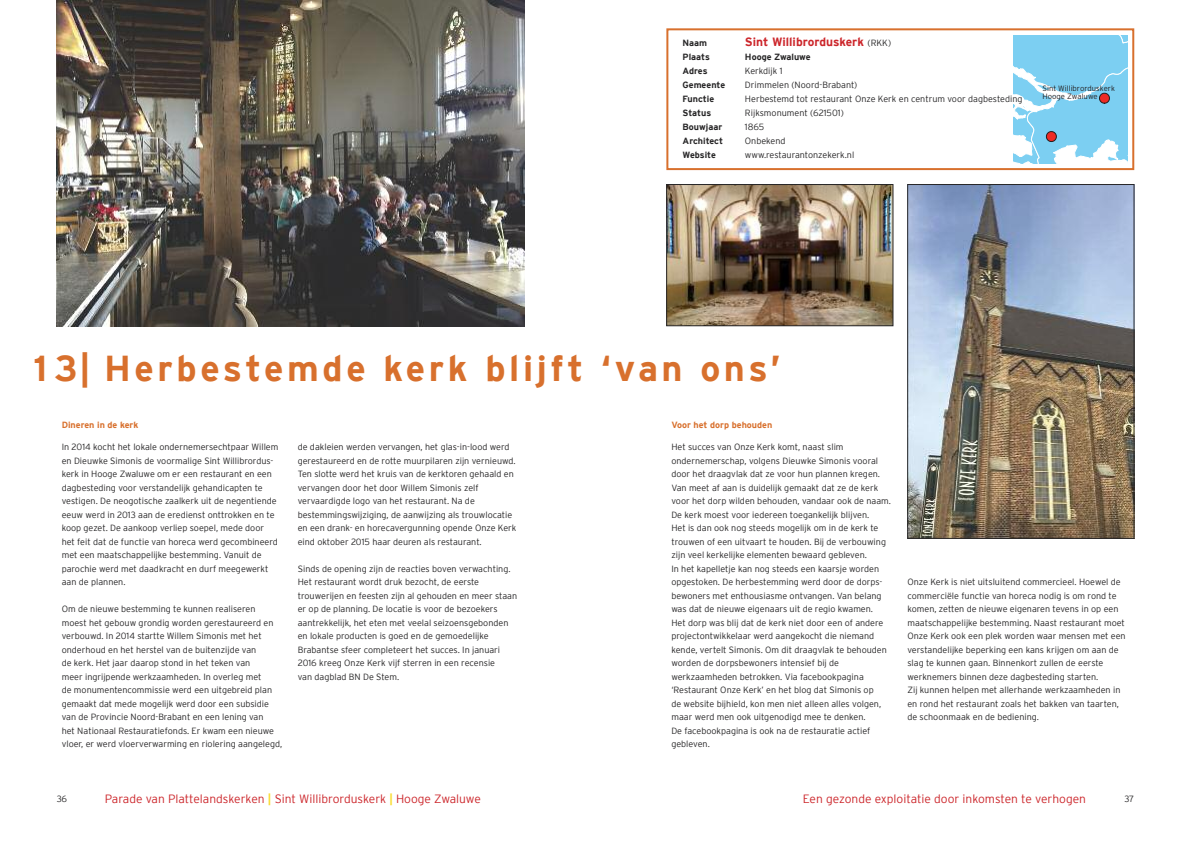
<style>
.page{position:relative;width:1191px;height:842px;background:#fff}
.page>*{position:absolute;margin:0;border:0;box-sizing:border-box;transform-origin:0 0}
.t1{font:700 36px "Interstate";letter-spacing:.1em;color:#d8702d}
.t2{font:300 12px "Interstate";color:#cc262b}
.t3{font:700 12px "Interstate";color:#cc262b}
.t4{font:300 9px/13.5px "Interstate";color:#272627}
.t5{font:700 9px "Interstate";color:#272627}
.t6{font:700 9px "Interstate";color:#d8702d}
.t7{font:300 7.7px "Interstate";color:#231f20}
.s1{font-weight:300;font-size:9px;color:#272627}
.s2{font-weight:700;color:#f9dc32}
</style>
<div class="page">
<img style="left:57px;top:0;width:467px;height:326px">
<div style="left:666px;top:28px;width:468px;height:142px;border:2px solid #d8702d"></div>
<svg style="left:1013px;top:35px;width:114px;height:128px;background:#92d4f1"></svg>
<img style="left:668px;top:186px;width:223px;height:138px">
<div style="left:666px;top:184px;width:227px;height:142px;border:1px solid #272627"></div>
<img style="left:909px;top:186px;width:223px;height:351px">
<div style="left:907px;top:184px;width:227px;height:355px;border:1px solid #272627"></div>
<p class="t5" style="left:682px;top:40px;width:26px">Naam</p>
<h2 class="t3" style="left:745px;top:37px;width:148px">Sint Willibrorduskerk <span class="s1">(RKK)</span></h2>
<p class="t5" style="left:682px;top:54px;width:29px">Plaats</p>
<p class="t5" style="left:745px;top:54px;width:67px">Hooge Zwaluwe</p>
<p class="t5" style="left:682px;top:68px;width:26px">Adres</p>
<p class="t4" style="left:745px;top:64px;width:39px">Kerkdijk 1</p>
<p class="t5" style="left:682px;top:82px;width:44px">Gemeente</p>
<p class="t4" style="left:745px;top:78px;width:114px">Drimmelen (Noord-Brabant)</p>
<p class="t5" style="left:682px;top:96px;width:33px">Functie</p>
<p class="t4" style="left:745px;top:92px;width:279px">Herbestemd tot restaurant Onze Kerk en centrum voor dagbesteding</p>
<p class="t5" style="left:682px;top:110px;width:30px">Status</p>
<p class="t4" style="left:745px;top:106px;width:100px">Rijksmonument (621501)</p>
<p class="t5" style="left:682px;top:124px;width:41px">Bouwjaar</p>
<p class="t4" style="left:745px;top:120px;width:21px">1865</p>
<p class="t5" style="left:682px;top:138px;width:42px">Architect</p>
<p class="t4" style="left:745px;top:134px;width:42px">Onbekend</p>
<p class="t5" style="left:682px;top:152px;width:35px">Website</p>
<p class="t4" style="left:745px;top:148px;width:111px">www.restaurantonzekerk.nl</p>
<p class="t7" style="left:1042px;top:84px;width:74px">Sint Willibrorduskerk</p>
<p class="t7" style="left:1042px;top:92px;width:57px">Hooge Zwaluwe</p>
<h1 class="t1" style="left:28px;top:354px;width:754px">13| Herbestemde kerk blijft ‘van ons’</h1>
<p class="t6" style="left:62px;top:422px;width:78px">Dineren in de kerk</p>
<p class="t4" style="left:62px;top:440px;width:218px">In 2014 kocht het lokale ondernemersechtpaar Willem en Dieuwke Simonis de voormalige Sint Willibrordus&shy;kerk in Hooge Zwaluwe om er een restaurant en een dagbesteding voor verstandelijk gehandicapten te vestigen. De neogotische zaalkerk uit de negentiende eeuw werd in 2013 aan de eredienst onttrokken en te koop gezet. De aankoop verliep soepel, mede door het feit dat de functie van horeca werd gecombineerd met een maatschappelijke bestemming. Vanuit de parochie werd met daadkracht en durf meegewerkt aan de plannen.</p>
<p class="t4" style="left:62px;top:602px;width:222px">Om de nieuwe bestemming te kunnen realiseren moest het gebouw grondig worden gerestaureerd en verbouwd. In 2014 startte Willem Simonis met het onderhoud en het herstel van de buitenzijde van<br>de kerk. Het jaar daarop stond in het teken van<br>meer ingrijpende werkzaamheden. In overleg met<br>de monumentencommissie werd een uitgebreid plan gemaakt dat mede mogelijk werd door een subsidie van de Provincie Noord-Brabant en een lening van<br>het Nationaal Restauratiefonds. Er kwam een nieuwe vloer, er werd vloerverwarming en riolering aangelegd,</p>
<p class="t4" style="left:298px;top:440px;width:220px">de dakleien werden vervangen, het glas-in-lood werd gerestaureerd en de rotte muurpilaren zijn vernieuwd.<br>Ten slotte werd het kruis van de kerktoren gehaald en vervangen door het door Willem Simonis zelf vervaardigde logo van het restaurant. Na de bestemmingswijziging, de aanwijzing als trouwlocatie en een drank- en horecavergunning opende Onze Kerk eind oktober 2015 haar deuren als restaurant.</p>
<p class="t4" style="left:298px;top:562px;width:221px">Sinds de opening zijn de reacties boven verwachting.<br>Het restaurant wordt druk bezocht, de eerste trouwerijen en feesten zijn al gehouden en meer staan er op de planning. De locatie is voor de bezoekers aantrekkelijk, het eten met veelal seizoensgebonden en lokale producten is goed en de gemoedelijke Brabantse sfeer completeert het succes. In januari 2016 kreeg Onze Kerk vijf sterren in een recensie<br>van dagblad BN De Stem.</p>
<p class="t6" style="left:671px;top:422px;width:102px">Voor het dorp behouden</p>
<p class="t4" style="left:671px;top:440px;width:221px">Het succes van Onze Kerk komt, naast slim ondernemerschap, volgens Dieuwke Simonis vooral door het draagvlak dat ze voor hun plannen kregen.<br>Van meet af aan is duidelijk gemaakt dat ze de kerk voor het dorp wilden behouden, vandaar ook de naam.<br>De kerk moest voor iedereen toegankelijk blijven.<br>Het is dan ook nog steeds mogelijk om in de kerk te trouwen of een uitvaart te houden. Bij de verbouwing zijn veel kerkelijke elementen bewaard gebleven.<br>In het kapelletje kan nog steeds een kaarsje worden opgestoken. De herbestemming werd door de dorps&shy;bewoners met enthousiasme ontvangen. Van belang was dat de nieuwe eigenaars uit de regio kwamen.<br>Het dorp was blij dat de kerk niet door een of andere projectontwikkelaar werd aangekocht die niemand kende, vertelt Simonis. Om dit draagvlak te behouden worden de dorpsbewoners intensief bij de werkzaamheden betrokken. Via facebookpagina ‘Restaurant Onze Kerk’ en het blog dat Simonis op<br>de website bijhield, kon men niet alleen alles volgen, maar werd men ook uitgenodigd mee te denken.<br>De facebookpagina is ook na de restauratie actief gebleven.</p>
<p class="t4" style="left:907px;top:575px;width:220px">Onze Kerk is niet uitsluitend commercieel. Hoewel de commerciële functie van horeca nodig is om rond te komen, zetten de nieuwe eigenaren tevens in op een maatschappelijke bestemming. Naast restaurant moet Onze Kerk ook een plek worden waar mensen met een verstandelijke beperking een kans krijgen om aan de slag te kunnen gaan. Binnenkort zullen de eerste werknemers binnen deze dagbesteding starten.<br>Zij kunnen helpen met allerhande werkzaamheden in en rond het restaurant zoals het bakken van taarten, de schoonmaak en de bediening.</p>
<h2 class="t2" style="left:105px;top:792px;width:377px">Parade van Plattelandskerken <span class="s2">|</span> Sint Willibrorduskerk <span class="s2">|</span> Hooge Zwaluwe</h2>
<p class="t4" style="left:57px;top:792px;width:12px">36</p>
<h2 class="t2" style="left:803px;top:792px;width:285px">Een gezonde exploitatie door inkomsten te verhogen</h2>
<p class="t4" style="left:1124px;top:792px;width:11px">37</p>
</div>
